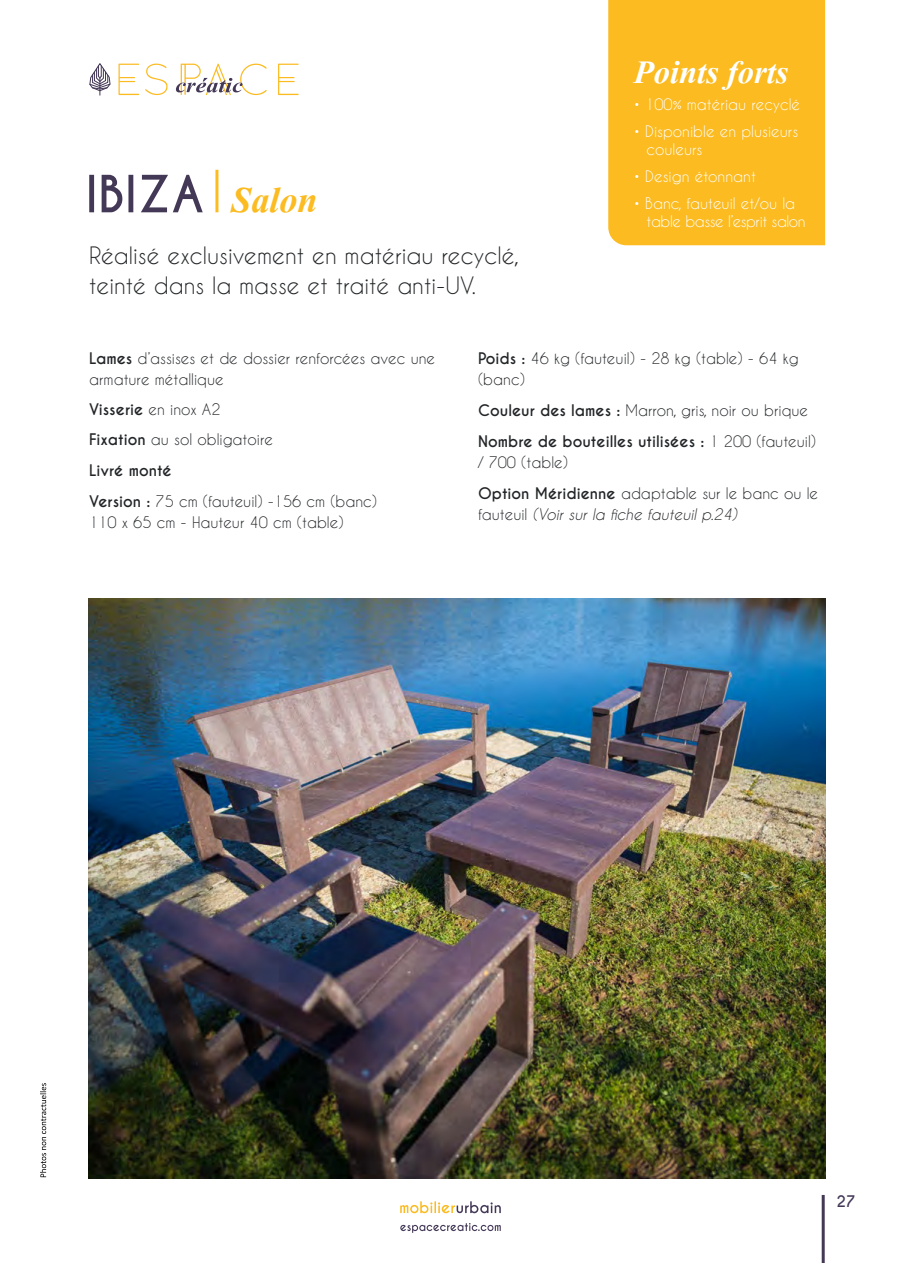
<style>
.page{position:relative;width:897px;height:1263px;background:#fff}
.page>*{position:absolute;margin:0;border:0;box-sizing:border-box;transform-origin:0 0}
.t1{font:700 45px "Vijaya";color:#fbbb21}
.t2{font:700 40.5px "Vijaya";color:#fff}
.t3{font:22.5px/30px "Caviar Dreams";color:#222527}
.t4{font:15px/30.6px "Caviar Dreams";color:#222527}
.t5{font:700 15px/30.9px "Caviar Dreams";color:#222527}
.t6{font:15px/18px "Caviar Dreams";color:#fff}
.t7{font:15px/18px "Caviar Dreams";letter-spacing:-.03em;color:#fff}
.t8{font:italic 15px "Caviar Dreams";color:#222527}
.t9{font:700 15px "Caviar Dreams";color:#443857}
.s1{font-weight:700}
.s2{font-weight:400}
.s3{font-style:normal}
</style>
<div class="page">
<svg style="left:40px;top:1083px;width:6px;height:94px"></svg>
<hr style="left:822px;top:1195px;width:3px;height:68px;background:#443857">
<svg style="left:119px;top:64px;width:20px;height:31px"></svg>
<svg style="left:145px;top:64px;width:23px;height:31px"></svg>
<svg style="left:278px;top:64px;width:21px;height:31px"></svg>
<svg style="left:89px;top:63px;width:22px;height:33px"></svg>
<svg style="left:176px;top:64px;width:91px;height:31px"></svg>
<svg style="left:400px;top:1223px;width:101px;height:10px"></svg>
<svg style="left:400px;top:1201px;width:101px;height:12px"></svg>
<svg style="left:89px;top:175px;width:114px;height:37px"></svg>
<img style="left:89px;top:598px;width:736px;height:580px">
<hr style="left:215px;top:170px;width:3px;height:42px;background:#fbbb21">
<div style="left:608px;top:0;width:217px;height:245px;background:#fbbb21"></div>
<h1 class="t1" style="left:231px;top:165px;width:88px">Salon</h1>
<h3 class="t3" style="left:89px;top:240px;width:431px">Réalisé exclusivement en matériau recyclé, teinté dans la masse et traité anti-UV.</h3>
<h2 class="t2" style="left:634px;top:40px;width:156px">Points forts</h2>
<p class="t6" style="left:634px;top:95px;width:168px"><span class="s1">•</span> 100% matériau recyclé</p>
<p class="t6" style="left:647px;top:122px;width:153px;text-indent:-13px"><span class="s1">•</span> Disponible en plusieurs couleurs</p>
<p class="t6" style="left:634px;top:167px;width:124px"><span class="s1">•</span> Design étonnant</p>
<p class="t7" style="left:647px;top:194px;width:161px;text-indent:-13px"><span class="s1">•</span> Banc, fauteuil et/ou la table basse l’esprit salon</p>
<p class="t4" style="left:89px;top:348px;width:348px;line-height:21px"><span class="s1">Lames</span> d’assises et de dossier renforcées avec une armature métallique</p>
<p class="t4" style="left:89px;top:394px;width:289px"><span class="s1">Visserie</span> en inox A2<br><span class="s1">Fixation</span> au sol obligatoire<br><span class="s1">Livré monté<br>Version :</span> 75 cm (fauteuil) -156 cm (banc)</p>
<p class="t4" style="left:89px;top:507px;width:256px">110 x 65 cm - Hauteur 40 cm (table)</p>
<p class="t4" style="left:478px;top:348px;width:322px;line-height:21px"><span class="s1">Poids :</span> 46 kg (fauteuil) - 28 kg (table) - 64 kg (banc)</p>
<p class="t5" style="left:478px;top:396px;width:339px">Couleur des lames : <span class="s2">Marron, gris, noir ou brique<br></span>Nombre de bouteilles utilisées : <span class="s2">1 200 (fauteuil)</span></p>
<p class="t4" style="left:478px;top:447px;width:342px">/ 700 (table)<br><span class="s1">Option Méridienne</span> adaptable sur le banc ou le</p>
<p class="t8" style="left:478px;top:506px;width:260px"><span class="s3">fauteuil</span> (Voir sur la fiche fauteuil p.24)</p>
<p class="t9" style="left:837px;top:1192px;width:21px">27</p>
</div>
